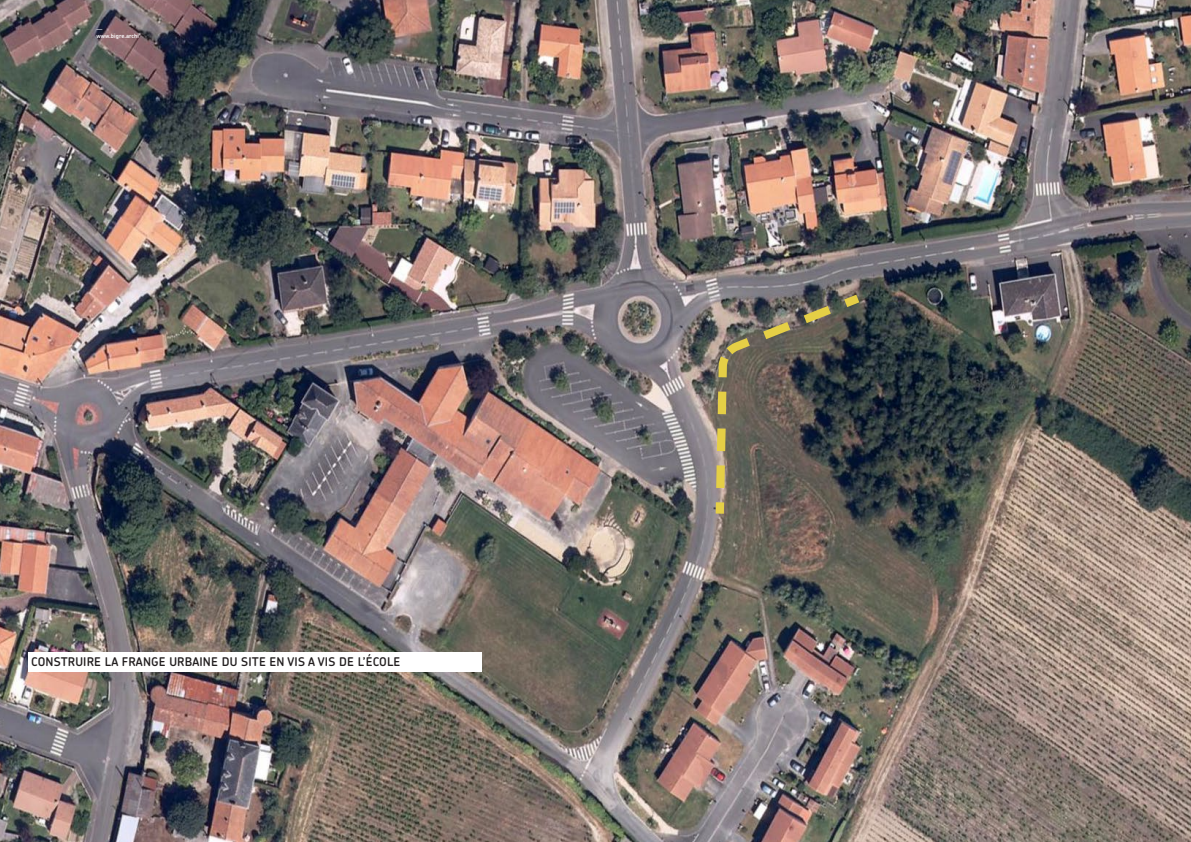
<style>
.page{position:relative;width:1191px;height:842px;background:#fff}
.page>*{position:absolute;margin:0;border:0;box-sizing:border-box;transform-origin:0 0}
.t1{font:600 12px "Chevin Std";letter-spacing:.015em;color:#231f20}
.t2{font:600 6px "Chevin Std";letter-spacing:.01em;color:#fff}
.t3{font:500 6px "Chevin Std";color:#fff}
</style>
<div class="page">
<img style="left:0;top:0;width:1191px;height:842px">
<svg style="left:711px;top:288px;width:157px;height:234px;background:#5f5c54"></svg>
<div style="left:28px;top:652px;width:454px;height:20px;background:#fff"></div>
<p class="t3" style="left:96px;top:25px;width:7px">—</p>
<p class="t2" style="left:96px;top:32px;width:44px">www.bigre.archi</p>
<p class="t1" style="left:31px;top:654px;width:370px">CONSTRUIRE LA FRANGE URBAINE DU SITE EN VIS A VIS DE L’ÉCOLE</p>
</div>
